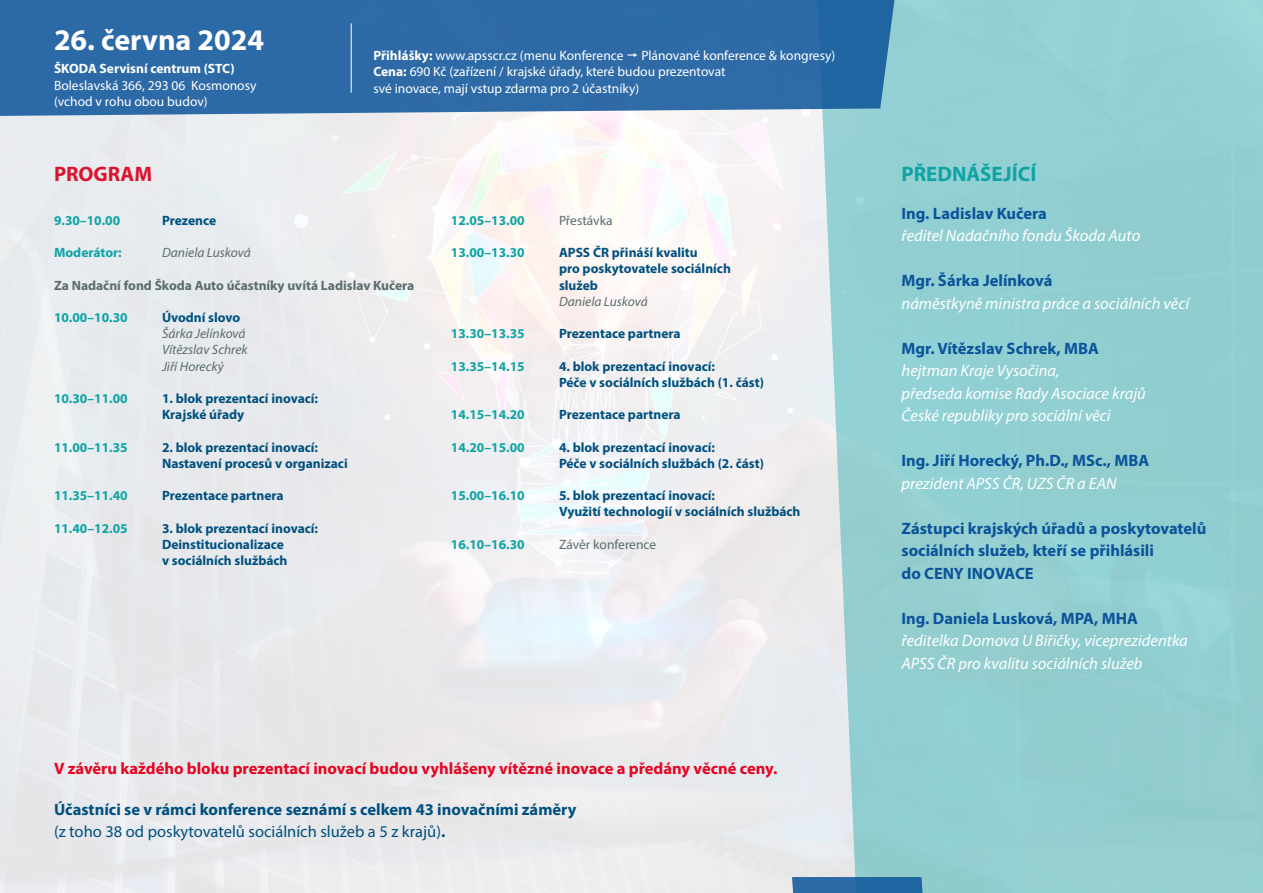
<style>
.page{position:relative;width:1263px;height:893px;background:#fff}
.page>*{position:absolute;margin:0;border:0;box-sizing:border-box;transform-origin:0 0}
.t1{font:700 30px "Myriad Pro";color:#fff}
.t2{font:700 21px "Myriad Pro";color:#0fa4a4}
.t3{font:700 21px "Myriad Pro";color:#da152f}
.t4{font:italic 16.5px/22.5px "Myriad Pro";color:#fff}
.t5{font:700 16.5px/22.5px "Myriad Pro";color:#0b539a}
.t6{font:700 16.5px/22.5px "Myriad Pro";color:#00507f}
.t7{font:700 16.5px "Myriad Pro";color:#e40522}
.t8{font:700 13.5px/16.2px "Myriad Pro";color:#00507f}
.t9{font:13.5px/16.2px "Myriad Pro";color:#fff}
.t10{font:700 13.5px "Myriad Pro";color:#0fa4a4}
.t11{font:italic 13.5px/16.2px "Myriad Pro";color:#5b6c6d}
.t12{font:700 13.5px "Myriad Pro";color:#5b6c6d}
.t13{font:700 13.5px "Myriad Pro";color:#fff}
.t14{font:13.5px "Myriad Pro";color:#5b6c6d}
.s1{font-weight:700}
.s2{font-weight:400}
</style>
<div class="page">
<div style="left:817px;top:0;width:446px;height:893px;background:#92cfd1"></div>
<svg style="left:0;top:0;width:897px;height:116px;background:#336fa9"></svg>
<div style="left:792px;top:877px;width:132px;height:16px;background:#2769a4"></div>
<hr style="left:351px;top:23px;width:1px;height:70px;background:#fff">
<svg style="left:628px;top:53px;width:9px;height:4px"></svg>
<h1 class="t1" style="left:54px;top:20px;width:212px">26. června 2024</h1>
<p class="t13" style="left:54px;top:60px;width:182px">ŠKODA Servisní centrum (STC)</p>
<p class="t9" style="left:54px;top:77px;width:204px">Boleslavská 366, 293 06 Kosmonosy (vchod v rohu obou budov)</p>
<h2 class="t3" style="left:54px;top:160px;width:100px">PROGRAM</h2>
<p class="t9" style="left:373px;top:47px;width:463px;text-indent:268px">Plánované konference &amp; kongresy)<br><span class="s1">Cena:</span> 690 Kč (zařízení / krajské úřady, které budou prezentovat<br>své inovace, mají vstup zdarma pro 2 účastníky)</p>
<p class="t9" style="left:373px;top:47px;width:252px"><span class="s1">Přihlášky:</span> www.apsscr.cz (menu Konference</p>
<p class="t10" style="left:54px;top:211px;width:68px">9.30–10.00</p>
<p class="t8" style="left:162px;top:212px;width:56px">Prezence</p>
<p class="t10" style="left:54px;top:244px;width:69px">Moderátor:</p>
<p class="t11" style="left:162px;top:244px;width:90px">Daniela Lusková</p>
<p class="t12" style="left:54px;top:276px;width:362px">Za Nadační fond Škoda Auto účastníky uvítá Ladislav Kučera</p>
<p class="t10" style="left:54px;top:309px;width:75px">10.00–10.30</p>
<p class="t8" style="left:162px;top:309px;width:80px">Úvodní slovo</p>
<p class="t11" style="left:162px;top:325px;width:87px">Šárka Jelínková<br>Vítězslav Schrek<br>Jiří Horecký</p>
<p class="t10" style="left:54px;top:390px;width:75px">10.30–11.00</p>
<p class="t8" style="left:162px;top:390px;width:158px">1. blok prezentací inovací:<br>Krajské úřady</p>
<p class="t10" style="left:54px;top:438px;width:75px">11.00–11.35</p>
<p class="t8" style="left:162px;top:438px;width:187px">2. blok prezentací inovací:<br>Nastavení procesů v organizaci</p>
<p class="t10" style="left:54px;top:487px;width:75px">11.35–11.40</p>
<p class="t8" style="left:162px;top:487px;width:123px">Prezentace partnera</p>
<p class="t10" style="left:54px;top:519px;width:75px">11.40–12.05</p>
<p class="t8" style="left:162px;top:519px;width:158px">3. blok prezentací inovací:<br>Deinstitucionalizace<br>v sociálních službách</p>
<p class="t10" style="left:451px;top:211px;width:75px">12.05–13.00</p>
<p class="t14" style="left:559px;top:212px;width:55px">Přestávka</p>
<p class="t10" style="left:451px;top:244px;width:75px">13.00–13.30</p>
<p class="t8" style="left:559px;top:244px;width:173px">APSS ČR přináší kvalitu<br>pro poskytovatele sociálních služeb</p>
<p class="t11" style="left:559px;top:293px;width:90px">Daniela Lusková</p>
<p class="t10" style="left:451px;top:325px;width:75px">13.30–13.35</p>
<p class="t8" style="left:559px;top:325px;width:123px">Prezentace partnera</p>
<p class="t10" style="left:451px;top:357px;width:75px">13.35–14.15</p>
<p class="t8" style="left:559px;top:357px;width:206px">4. blok prezentací inovací:<br>Péče v sociálních službách (1. část)</p>
<p class="t10" style="left:451px;top:406px;width:75px">14.15–14.20</p>
<p class="t8" style="left:559px;top:406px;width:123px">Prezentace partnera</p>
<p class="t10" style="left:451px;top:438px;width:75px">14.20–15.00</p>
<p class="t8" style="left:559px;top:438px;width:206px">4. blok prezentací inovací:<br>Péče v sociálních službách (2. část)</p>
<p class="t10" style="left:451px;top:487px;width:75px">15.00–16.10</p>
<p class="t8" style="left:559px;top:487px;width:243px">5. blok prezentací inovací:<br>Využití technologií v sociálních službách</p>
<p class="t10" style="left:451px;top:535px;width:75px">16.10–16.30</p>
<p class="t14" style="left:559px;top:536px;width:99px">Závěr konference</p>
<p class="t7" style="left:54px;top:758px;width:725px">V závěru každého bloku prezentací inovací budou vyhlášeny vítězné inovace a předány věcné ceny.</p>
<p class="t6" style="left:54px;top:797px;width:524px">Účastníci se v rámci konference seznámí s celkem 43 inovačními záměry <span class="s2">(z toho 38 od poskytovatelů sociálních služeb a 5 z krajů)</span>.</p>
<h2 class="t2" style="left:901px;top:160px;width:136px">PŘEDNÁŠEJÍCÍ</h2>
<p class="t5" style="left:901px;top:201px;width:147px">Ing. Ladislav Kučera</p>
<p class="t4" style="left:901px;top:224px;width:240px">ředitel Nadačního fondu Škoda Auto</p>
<p class="t5" style="left:901px;top:269px;width:153px">Mgr. Šárka Jelínková</p>
<p class="t4" style="left:901px;top:292px;width:289px">náměstkyně ministra práce a sociálních věcí</p>
<p class="t5" style="left:901px;top:336px;width:199px">Mgr. Vítězslav Schrek, MBA</p>
<p class="t4" style="left:901px;top:359px;width:246px">hejtman Kraje Vysočina,<br>předseda komise Rady Asociace krajů<br>České republiky pro sociální věci</p>
<p class="t5" style="left:901px;top:449px;width:249px">Ing. Jiří Horecký, Ph.D., MSc., MBA</p>
<p class="t4" style="left:901px;top:472px;width:216px">prezident APSS ČR, UZS ČR a EAN</p>
<p class="t5" style="left:901px;top:516px;width:306px">Zástupci krajských úřadů a poskytovatelů sociálních služeb, kteří se přihlásili<br>do CENY INOVACE</p>
<p class="t5" style="left:901px;top:606px;width:238px">Ing. Daniela Lusková, MPA, MHA</p>
<p class="t4" style="left:901px;top:629px;width:288px">ředitelka Domova U Biřičky, viceprezidentka<br>APSS ČR pro kvalitu sociálních služeb</p>
</div>
